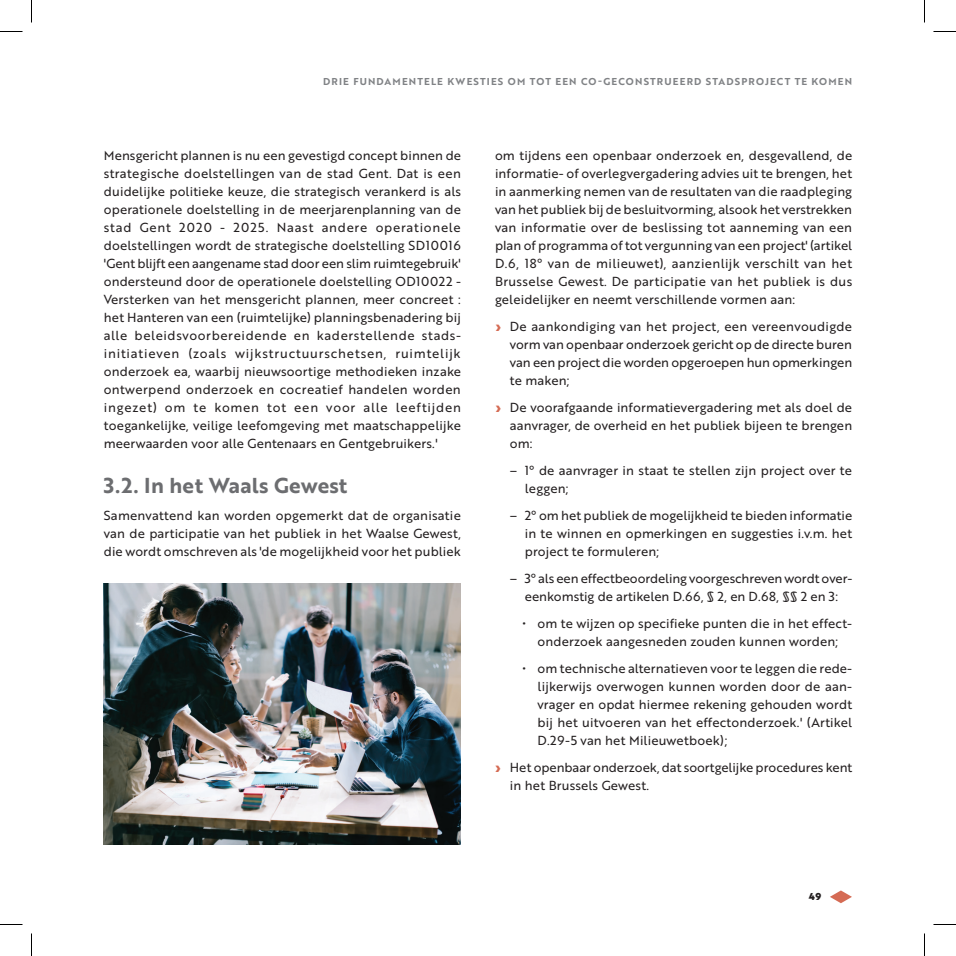
<style>
.page{position:relative;width:956px;height:956px;background:#fff}
.page>*{position:absolute;margin:0;border:0;box-sizing:border-box;transform-origin:0 0}
.t1{font:21px "Brother 1816 Bold";letter-spacing:.01em;color:#6c6d70}
.t2{font:12.75px/18px "Brother 1816 Regular";letter-spacing:.01em;color:#231f20;text-align:justify}
.t3{font:12.75px/18px "Brother 1816 Regular";letter-spacing:-.01em;color:#231f20;text-align:center}
.t4{font:9.75px "Brother 1816 Bold";letter-spacing:.12em;color:#808285}
.t5{font:9.75px "Brother 1816 Black";color:#231f20}
.s1{font-family:"Brother 1816 Black";color:#d56b54}
</style>
<div class="page">
<svg style="left:830px;top:890px;width:22px;height:13px"></svg>
<img style="left:104px;top:583px;width:357px;height:261px">
<svg style="left:0;top:31px;width:22px;height:1px"></svg>
<svg style="left:933px;top:31px;width:23px;height:1px"></svg>
<svg style="left:0;top:924px;width:22px;height:1px"></svg>
<svg style="left:933px;top:924px;width:23px;height:1px"></svg>
<svg style="left:31px;top:0;width:1px;height:23px"></svg>
<svg style="left:31px;top:933px;width:1px;height:23px"></svg>
<svg style="left:924px;top:0;width:1px;height:23px"></svg>
<svg style="left:924px;top:933px;width:1px;height:23px"></svg>
<p class="t4" style="left:323px;top:74px;width:531px">DRIE FUNDAMENTELE KWESTIES OM TOT EEN CO-GECONSTRUEERD STADSPROJECT TE KOMEN</p>
<p class="t2" style="left:104px;top:146px;width:359px">Mensgericht plannen is nu een gevestigd concept binnen de strategische doelstellingen van de stad Gent. Dat is een duidelijke politieke keuze, die strategisch verankerd is als operationele doelstelling in de meerjarenplanning van de stad Gent 2020 - 2025. Naast andere operationele doelstellingen wordt de strategische doelstelling SD10016 'Gent blijft een aangename stad door een slim ruimtegebruik' ondersteund door de operationele doelstelling OD10022 - Versterken van het mensgericht plannen, meer concreet : het Hanteren van een (ruimtelijke) planningsbenadering bij alle beleidsvoorbereidende en kaderstellende stads&shy;initiatieven (zoals wijkstructuurschetsen, ruimtelijk onderzoek ea, waarbij nieuwsoortige methodieken inzake ontwerpend onderzoek en cocreatief handelen worden ingezet) om te komen tot een voor alle leeftijden toegankelijke, veilige leefomgeving met maatschappelijke meerwaarden voor alle Gentenaars en Gentgebruikers.'</p>
<h1 class="t1" style="left:104px;top:470px;width:245px">3.2. In het Waals Gewest</h1>
<p class="t2" style="left:104px;top:506px;width:359px">Samenvattend kan worden opgemerkt dat de organisatie van de participatie van het publiek in het Waalse Gewest, die wordt omschreven als 'de mogelijkheid voor het publiek</p>
<p class="t2" style="left:495px;top:146px;width:359px">om tijdens een openbaar onderzoek en, desgevallend, de informatie- of overlegvergadering advies uit te brengen, het in aanmerking nemen van de resultaten van die raadpleging van het publiek bij de besluitvorming, alsook het verstrekken van informatie over de beslissing tot aanneming van een plan of programma of tot vergunning van een project' (artikel D.6, 18° van de milieuwet), aanzienlijk verschilt van het Brusselse Gewest. De participatie van het publiek is dus geleidelijker en neemt verschillende vormen aan:</p>
<p class="t2" style="left:510px;top:317px;width:344px;text-indent:-15px"><span class="s1">›</span> De aankondiging van het project, een vereenvoudigde vorm van openbaar onderzoek gericht op de directe buren van een project die worden opgeroepen hun opmerkingen te maken;</p>
<p class="t2" style="left:510px;top:398px;width:344px;text-indent:-15px"><span class="s1">›</span> De voorafgaande informatievergadering met als doel de aanvrager, de overheid en het publiek bijeen te brengen om:</p>
<p class="t2" style="left:525px;top:461px;width:329px;text-indent:-15px">– 1° de aanvrager in staat te stellen zijn project over te leggen;</p>
<p class="t2" style="left:525px;top:506px;width:329px;text-indent:-15px">– 2° om het publiek de mogelijkheid te bieden informatie in te winnen en opmerkingen en suggesties i.v.m. het project te formuleren;</p>
<p class="t3" style="left:510px;top:569px;width:344px">– 3° als een effectbeoordeling voorgeschreven wordt over&shy;eenkomstig de artikelen D.66, § 2, en D.68, §§ 2 en 3:</p>
<p class="t2" style="left:523px;top:614px;width:331px;text-align:center">• om te wijzen op specifieke punten die in het effect&shy;onderzoek aangesneden zouden kunnen worden;</p>
<p class="t2" style="left:537px;top:659px;width:316px;text-indent:-15px">• om technische alternatieven voor te leggen die rede&shy;lijkerwijs overwogen kunnen worden door de aan&shy;vrager en opdat hiermee rekening gehouden wordt bij het uitvoeren van het effectonderzoek.' (Artikel D.29-5 van het Milieuwetboek);</p>
<p class="t2" style="left:510px;top:758px;width:344px;text-indent:-15px"><span class="s1">›</span> Het openbaar onderzoek, dat soortgelijke procedures kent in het Brussels Gewest.</p>
<p class="t5" style="left:809px;top:889px;width:14px">49</p>
</div>
